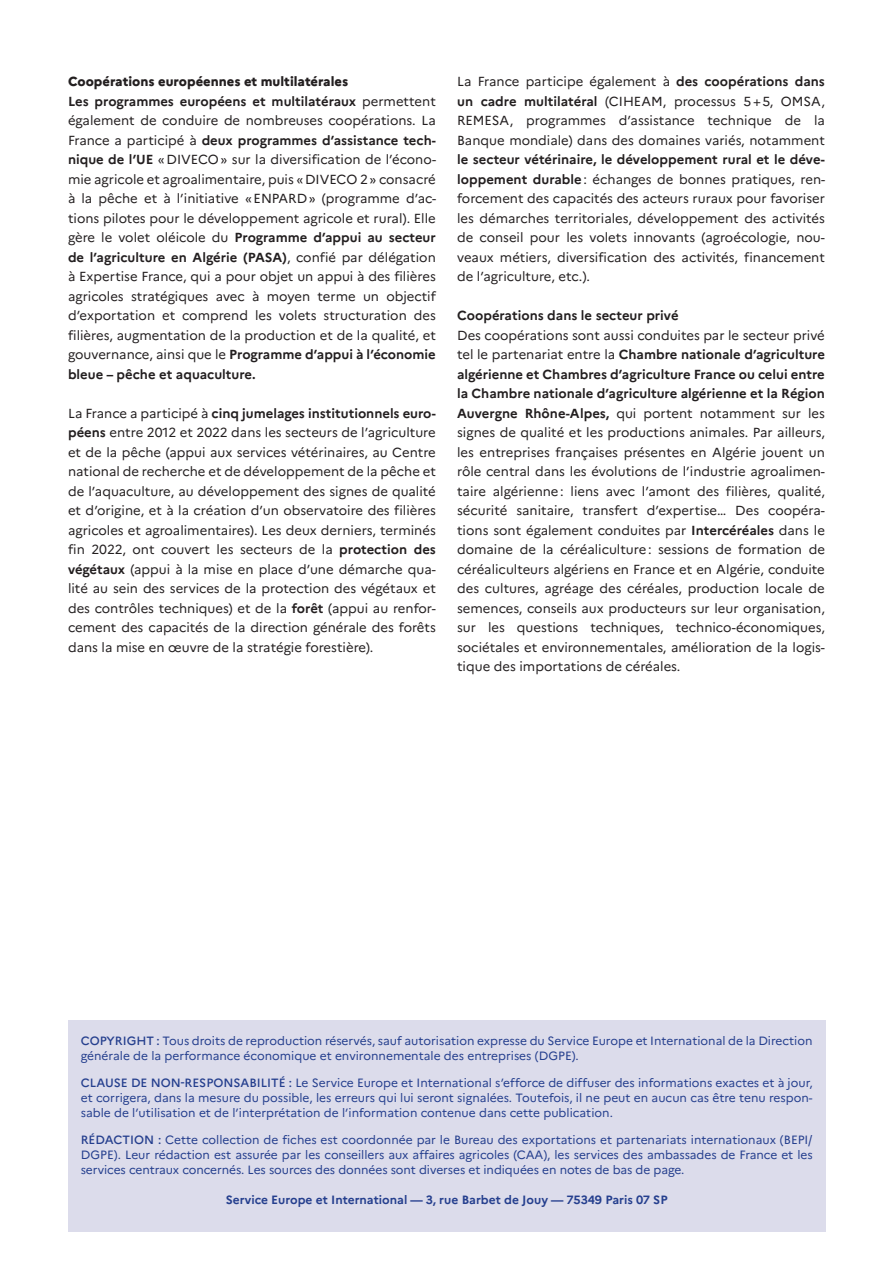
<style>
.page{position:relative;width:893px;height:1263px;background:#fff}
.page>*{position:absolute;margin:0;border:0;box-sizing:border-box;transform-origin:0 0}
.Texte{font:13.2px/19.5px "Marianne";color:#231f20;text-align:justify}
.Texte-2{font:800 13.2px "Marianne";color:#231f20}
.Texte-3{font:700 13.2px "Marianne";color:#231f20}
.Texte-4{font:12px/15px "Marianne";color:#253f8e;text-align:justify}
.Texte-5{font:700 12px "Marianne";color:#253f8e}
.s1{font-weight:700}
.s2{font-weight:500}
</style>
<div class="page">
<div style="left:68px;top:1020px;width:757px;height:212px;background:#dcdceb"></div>
<p class="Texte-2" style="left:68px;top:74px;width:282px">Coopérations européennes et multilatérales</p>
<p class="Texte" style="left:68px;top:91px;width:370px"><span class="s1">Les programmes européens et multilatéraux</span> permettent également de conduire de nombreuses coopérations. La France a participé à <span class="s1">deux programmes d’assistance tech&shy;nique de l’UE</span> «DIVECO» sur la diversification de l’écono&shy;mie agricole et agroalimentaire, puis «DIVECO 2» consacré à la pêche et à l’initiative «ENPARD» (programme d’ac&shy;tions pilotes pour le développement agricole et rural). Elle gère le volet oléicole du <span class="s1">Programme d’appui au secteur de l’agriculture en Algérie (PASA)</span>, confié par délégation à Expertise France, qui a pour objet un appui à des filières agricoles stratégiques avec à moyen terme un objectif d’exportation et comprend les volets structuration des filières, augmentation de la production et de la qualité, et gouvernance, ainsi que le <span class="s1">Programme d’appui à l’économie bleue – pêche et aquaculture.</span></p>
<p class="Texte" style="left:68px;top:403px;width:369px">La France a participé à <span class="s1">cinq jumelages institutionnels euro&shy;péens</span> entre 2012 et 2022 dans les secteurs de l’agriculture et de la pêche (appui aux services vétérinaires, au Centre national de recherche et de développement de la pêche et de l’aquaculture, au développement des signes de qualité et d’origine, et à la création d’un observatoire des filières agricoles et agroalimentaires). Les deux derniers, terminés fin 2022, ont couvert les secteurs de la <span class="s1">protection des végétaux</span> (appui à la mise en place d’une démarche qua&shy;lité au sein des services de la protection des végétaux et des contrôles techniques) et de la <span class="s1">forêt</span> (appui au renfor&shy;cement des capacités de la direction générale des forêts dans la mise en œuvre de la stratégie forestière).</p>
<p class="Texte" style="left:457px;top:72px;width:370px">La France participe également à <span class="s1">des coopérations dans un cadre multilatéral</span> (CIHEAM, processus 5+5, OMSA, REMESA, programmes d’assistance technique de la Banque mondiale) dans des domaines variés, notamment <span class="s1">le secteur vétérinaire, le développement rural et le déve&shy;loppement durable</span>: échanges de bonnes pratiques, ren&shy;forcement des capacités des acteurs ruraux pour favoriser les démarches territoriales, développement des activités de conseil pour les volets innovants (agroécologie, nou&shy;veaux métiers, diversification des activités, financement de l’agriculture, etc.).</p>
<p class="Texte-3" style="left:457px;top:308px;width:223px">Coopérations dans le secteur privé</p>
<p class="Texte" style="left:457px;top:325px;width:369px">Des coopérations sont aussi conduites par le secteur privé tel le partenariat entre la <span class="s1">Chambre nationale d’agriculture algérienne et Chambres d’agriculture France ou celui entre la Chambre nationale d’agriculture algérienne et la Région Auvergne Rhône-Alpes,</span> qui portent notamment sur les signes de qualité et les productions animales. Par ailleurs, les entreprises françaises présentes en Algérie jouent un rôle central dans les évolutions de l’industrie agroalimen&shy;taire algérienne: liens avec l’amont des filières, qualité, sécurité sanitaire, transfert d’expertise… Des coopéra&shy;tions sont également conduites par <span class="s1">Intercéréales</span> dans le domaine de la céréaliculture: sessions de formation de céréaliculteurs algériens en France et en Algérie, conduite des cultures, agréage des céréales, production locale de semences, conseils aux producteurs sur leur organisation, sur les questions techniques, technico-économiques, sociétales et environnementales, amélioration de la logis&shy;tique des importations de céréales.</p>
<p class="Texte-4" style="left:81px;top:1034px;width:733px"><span class="s2">COPYRIGHT :</span> Tous droits de reproduction réservés, sauf autorisation expresse du Service Europe et International de la Direction générale de la performance économique et environnementale des entreprises (DGPE).</p>
<p class="Texte-4" style="left:81px;top:1076px;width:733px"><span class="s2">CLAUSE DE NON-RESPONSABILITÉ :</span> Le Service Europe et International s’efforce de diffuser des informations exactes et à jour, et corrigera, dans la mesure du possible, les erreurs qui lui seront signalées. Toutefois, il ne peut en aucun cas être tenu respon&shy;sable de l’utilisation et de l’interprétation de l’information contenue dans cette publication.</p>
<p class="Texte-4" style="left:81px;top:1133px;width:733px"><span class="s2">RÉDACTION :</span> Cette collection de fiches est coordonnée par le Bureau des exportations et partenariats internationaux (BEPI/ DGPE). Leur rédaction est assurée par les conseillers aux affaires agricoles (CAA), les services des ambassades de France et les services centraux concernés. Les sources des données sont diverses et indiquées en notes de bas de page.</p>
<p class="Texte-5" style="left:226px;top:1193px;width:443px">Service Europe et International — 3, rue Barbet de Jouy — 75349 Paris 07 SP</p>
</div>
